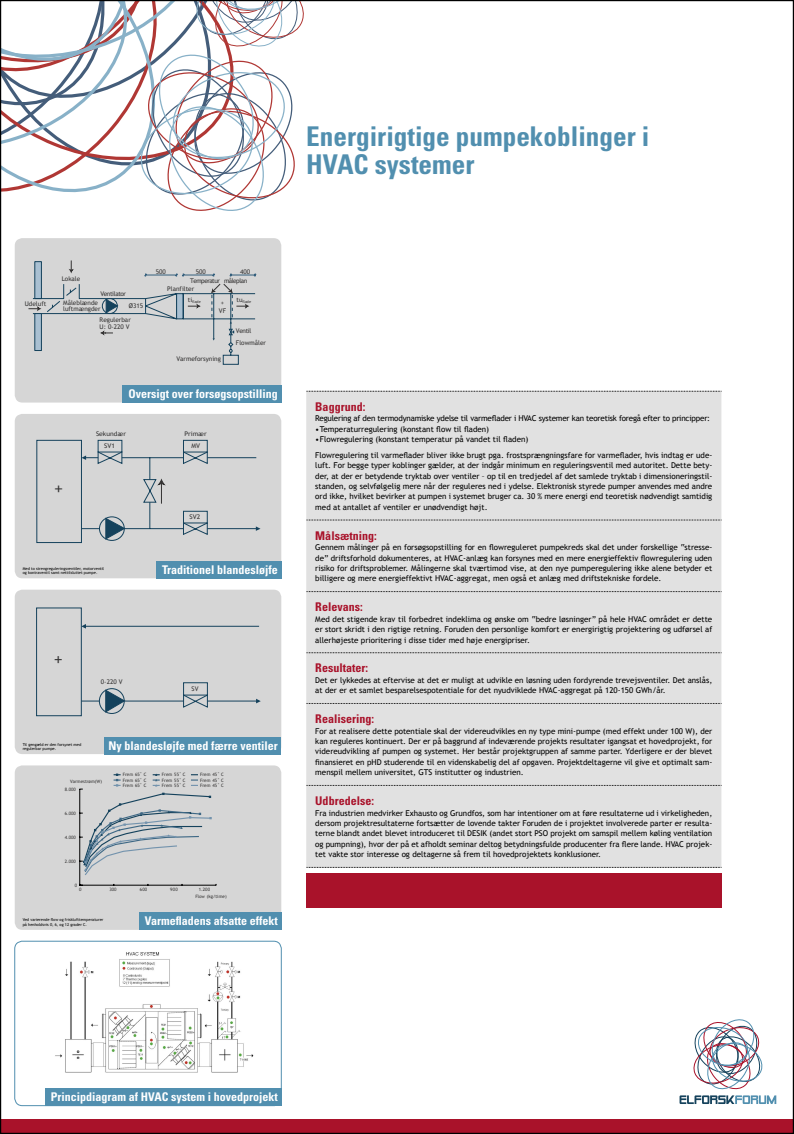
<style>
.page{position:relative;width:794px;height:1134px;background:#fff}
.page>*{position:absolute;margin:0;border:0;box-sizing:border-box;transform-origin:0 0}
.t1{font:700 condensed 27.2px/27.6px "Univers";color:#518faf}
.t2{font:17.24px "Trebuchet MS";color:#343333}
.t3{font:16.36px "Trebuchet MS";color:#343333;scale:1.05 1}
.t4{font:700 condensed 12px "Univers";color:#fff}
.t5{font:700 condensed 12px "Univers";color:#a9122a}
.t6{font:8px/10.4px "Trebuchet MS";color:#000;text-align:justify}
.t7{font:8px "Trebuchet MS";letter-spacing:-.02em;color:#000}
.t8{font:6.4px/7.6px "Trebuchet MS";color:#343333}
.t9{font:6.4px/11.8px "Trebuchet MS";color:#343333;text-align:center;scale:1.05 1}
.t10{font:6.4px "Trebuchet MS";letter-spacing:-.07em;color:#343333}
.t11{font:6.4px "Trebuchet MS";letter-spacing:-.055em;color:#343333}
.t12{font:4.52px/5.3px "Trebuchet MS";color:#343333;text-align:justify}
.t13{font:4px/4.4px "Trebuchet MS";color:#000}
.t14{font:3.72px "Trebuchet MS";color:#343333}
</style>
<div class="page">
<svg style="left:679px;top:1019px;width:97px;height:85px"></svg>
<svg style="left:2px;top:2px;width:302px;height:209px"></svg>
<div style="left:0;top:1119px;width:794px;height:15px;background:#a9122a"></div>
<div style="left:306px;top:873px;width:415px;height:34px;background:#a9122a"></div>
<div style="left:15px;top:765px;width:266px;height:165px;background:#d6d6d6"></div>
<svg style="left:79px;top:773px;width:137px;height:113px;background:#c4c8ca"></svg>
<div style="left:15px;top:590px;width:266px;height:164px;background:#d6d6d6"></div>
<svg style="left:36px;top:607px;width:225px;height:109px;background:#cccecf"></svg>
<div style="left:183px;top:682px;width:25px;height:13px;border:1px solid #15425c"></div>
<div style="left:15px;top:414px;width:266px;height:164px;background:#d6d6d6"></div>
<svg style="left:36px;top:440px;width:224px;height:103px;background:#cacdce"></svg>
<div style="left:183px;top:511px;width:25px;height:12px;border:1px solid #15425c"></div>
<div style="left:15px;top:238px;width:266px;height:165px;background:#d6d6d6"></div>
<svg style="left:69px;top:260px;width:4px;height:13px"></svg>
<div style="left:35px;top:262px;width:6px;height:37px;background:#a9c0d2"></div>
<div style="left:34px;top:261px;width:8px;height:38px;border:1px solid #15425c"></div>
<svg style="left:28px;top:283px;width:228px;height:82px;background:#cacdcf"></svg>
<svg style="left:144px;top:273px;width:71px;height:4px"></svg>
<svg style="left:229px;top:273px;width:28px;height:4px"></svg>
<div style="left:122px;top:386px;width:159px;height:17px;background:#518faf"></div>
<div style="left:156px;top:561px;width:125px;height:17px;background:#518faf"></div>
<div style="left:105px;top:737px;width:176px;height:17px;background:#518faf"></div>
<div style="left:139px;top:913px;width:142px;height:17px;background:#518faf"></div>
<svg style="left:14px;top:941px;width:268px;height:165px"></svg>
<div style="left:45px;top:1089px;width:236px;height:17px;background:#518faf"></div>
<div style="left:306px;top:392px;width:415px;height:475px;background:#e1e1e1"></div>
<svg style="left:306px;top:520px;width:415px;height:1px"></svg>
<svg style="left:306px;top:591px;width:415px;height:1px"></svg>
<svg style="left:306px;top:652px;width:415px;height:2px"></svg>
<svg style="left:306px;top:703px;width:415px;height:1px"></svg>
<svg style="left:306px;top:785px;width:415px;height:1px"></svg>
<svg style="left:306px;top:867px;width:415px;height:1px"></svg>
<svg style="left:306px;top:391px;width:415px;height:1px"></svg>
<h1 class="t1" style="left:306px;top:123px;width:345px">Energirigtige pumpekoblinger i<br>HVAC systemer</h1>
<p class="t8" style="left:156px;top:268px;width:12px">500</p>
<p class="t8" style="left:196px;top:268px;width:12px">500</p>
<p class="t8" style="left:240px;top:268px;width:12px">400</p>
<p class="t8" style="left:62px;top:275px;width:20px">Lokale</p>
<p class="t10" style="left:190px;top:277px;width:59px">Temperatur måleplan</p>
<p class="t8" style="left:219px;top:307px;width:9px">VF</p>
<p class="t8" style="left:167px;top:285px;width:28px">Planfilter</p>
<p class="t11" style="left:100px;top:290px;width:27px">Ventilator</p>
<p class="t8" style="left:25px;top:300px;width:23px">Udeluft</p>
<p class="t8" style="left:63px;top:299px;width:39px;line-height:6.4px">Måleblænde luftmængder</p>
<p class="t14" style="left:188px;top:299px;width:14px"><sup>ti</sup>flade</p>
<p class="t14" style="left:236px;top:299px;width:16px"><sup>tu</sup>flade</p>
<p class="t8" style="left:236px;top:325px;width:31px;line-height:12.4px">Ventil<br>Flowmåler</p>
<p class="t8" style="left:221px;top:299px;width:5px">+</p>
<p class="t8" style="left:129px;top:302px;width:16px">Ø315</p>
<p class="t8" style="left:100px;top:316px;width:33px">Regulerbar<br>U: 0-220 V</p>
<p class="t8" style="left:176px;top:355px;width:46px">Varmeforsyning</p>
<h3 class="t4" style="left:128px;top:386px;width:151px">Oversigt over forsøgsopstilling</h3>
<h3 class="t3" style="left:54px;top:479px;width:10px">+</h3>
<p class="t9" style="left:96px;top:428px;width:30px">Sekundær<br>SV1</p>
<p class="t13" style="left:23px;top:566px;width:83px">Med to strengreguleringsventiler, motorventil og kontraventil samt nettilsluttet pumpe.</p>
<h2 class="t2" style="left:54px;top:648px;width:11px">+</h2>
<p class="t8" style="left:101px;top:678px;width:23px">0-220 V</p>
<p class="t9" style="left:184px;top:428px;width:23px">Primær<br>MV</p>
<p class="t9" style="left:190px;top:511px;width:12px">SV2</p>
<h3 class="t4" style="left:162px;top:562px;width:117px">Traditionel blandesløjfe</h3>
<p class="t8" style="left:192px;top:685px;width:8px">SV</p>
<p class="t13" style="left:23px;top:742px;width:60px">Til gengæld er den forsynet med regulerbar pumpe.</p>
<h3 class="t4" style="left:108px;top:738px;width:171px">Ny blandesløjfe med færre ventiler</h3>
<p class="t12" style="left:70px;top:779px;width:33px">Varmestrøm(W)</p>
<p class="t12" style="left:65px;top:787px;width:13px">8.000</p>
<p class="t12" style="left:65px;top:811px;width:13px">6.000</p>
<p class="t12" style="left:65px;top:835px;width:13px">4.000</p>
<p class="t12" style="left:65px;top:859px;width:13px">2.000</p>
<p class="t12" style="left:123px;top:772px;width:25px">Frem 65˚ C Frem 65˚ C Frem 65˚ C</p>
<p class="t12" style="left:162px;top:772px;width:25px">Frem 55˚ C Frem 55˚ C Frem 55˚ C</p>
<p class="t12" style="left:200px;top:772px;width:25px">Frem 45˚ C Frem 45˚ C Frem 45˚ C</p>
<p class="t12" style="left:75px;top:883px;width:4px">0</p>
<p class="t12" style="left:79px;top:887px;width:4px">0</p>
<p class="t12" style="left:110px;top:887px;width:9px">300</p>
<p class="t12" style="left:140px;top:887px;width:9px">600</p>
<p class="t12" style="left:170px;top:887px;width:9px">900</p>
<p class="t12" style="left:199px;top:887px;width:13px">1.200</p>
<p class="t12" style="left:195px;top:894px;width:33px">Flow (kg/time)</p>
<p class="t13" style="left:23px;top:918px;width:82px">Ved varierende flow og frisklufttemperaturer på henholdsvis 0, 6, og 12 grader C.</p>
<h3 class="t4" style="left:145px;top:914px;width:134px">Varmefladens afsatte effekt</h3>
<h3 class="t5" style="left:315px;top:399px;width:51px">Baggrund:</h3>
<p class="t7" style="left:315px;top:414px;width:396px">Regulering af den termodynamiske ydelse til varmeflader i HVAC systemer kan teoretisk foregå efter to principper:</p>
<p class="t6" style="left:315px;top:424px;width:175px">• Temperaturregulering (konstant flow til fladen)</p>
<p class="t6" style="left:315px;top:432px;width:398px;line-height:15.6px">• Flowregulering (konstant temperatur på vandet til fladen)<br>Flowregulering til varmeflader bliver ikke brugt pga. frostsprængningsfare for varmeflader, hvis indtag er ude-</p>
<p class="t6" style="left:315px;top:460px;width:398px">luft. For begge typer koblinger gælder, at der indgår minimum en reguleringsventil med autoritet. Dette bety&shy;der, at der er betydende tryktab over ventiler – op til en tredjedel af det samlede tryktab i dimensioneringstil&shy;standen, og selvfølgelig mere når der reguleres ned i ydelse. Elektronisk styrede pumper anvendes med andre ord ikke, hvilket bevirker at pumpen i systemet bruger ca. 30 % mere energi end teoretisk nødvendigt samtidig med at antallet af ventiler er unødvendigt højt.</p>
<h3 class="t5" style="left:315px;top:528px;width:63px">Målsætning:</h3>
<p class="t6" style="left:315px;top:542px;width:398px">Gennem målinger på en forsøgsopstilling for en flowreguleret pumpekreds skal det under forskellige “stresse&shy;de” driftsforhold dokumenteres, at HVAC-anlæg kan forsynes med en mere energieffektiv flowregulering uden risiko for driftsproblemer. Målingerne skal tværtimod vise, at den nye pumperegulering ikke alene betyder et billigere og mere energieffektivt HVAC-aggregat, men også et anlæg med driftstekniske fordele.</p>
<h3 class="t5" style="left:315px;top:600px;width:49px">Relevans:</h3>
<p class="t6" style="left:315px;top:614px;width:398px">Med det stigende krav til forbedret indeklima og ønske om “bedre løsninger” på hele HVAC området er dette er stort skridt i den rigtige retning. Foruden den personlige komfort er energirigtig projektering og udførsel af allerhøjeste prioritering i disse tider med høje energipriser.</p>
<h3 class="t5" style="left:315px;top:661px;width:54px">Resultater:</h3>
<p class="t6" style="left:315px;top:675px;width:398px">Det er lykkedes at eftervise at det er muligt at udvikle en løsning uden fordyrende trevejsventiler. Det anslås, at der er et samlet besparelsespotentiale for det nyudviklede HVAC-aggregat på 120-150 GWh/år.</p>
<h3 class="t5" style="left:315px;top:712px;width:60px">Realisering:</h3>
<p class="t6" style="left:315px;top:726px;width:398px">For at realisere dette potentiale skal der videreudvikles en ny type mini-pumpe (med effekt under 100 W), der kan reguleres kontinuert. Der er på baggrund af indeværende projekts resultater igangsat et hovedprojekt, for videreudvikling af pumpen og systemet. Her består projektgruppen af samme parter. Yderligere er der blevet finansieret en pHD studerende til en videnskabelig del af opgaven. Projektdeltagerne vil give et optimalt sam&shy;menspil mellem universitet, GTS institutter og industrien.</p>
<h3 class="t5" style="left:315px;top:793px;width:60px">Udbredelse:</h3>
<p class="t6" style="left:315px;top:808px;width:398px">Fra industrien medvirker Exhausto og Grundfos, som har intentioner om at føre resultaterne ud i virkeligheden, dersom projektresultaterne fortsætter de lovende takter Foruden de i projektet involverede parter er resulta&shy;terne blandt andet blevet introduceret til DESIK (andet stort PSO projekt om samspil mellem køling ventilation og pumpning), hvor der på et afholdt seminar deltog betydningsfulde producenter fra flere lande. HVAC projek&shy;tet vakte stor interesse og deltagerne så frem til hovedprojektets konklusioner.</p>
<h3 class="t4" style="left:51px;top:1089px;width:228px">Principdiagram af HVAC system i hovedprojekt</h3>
</div>
